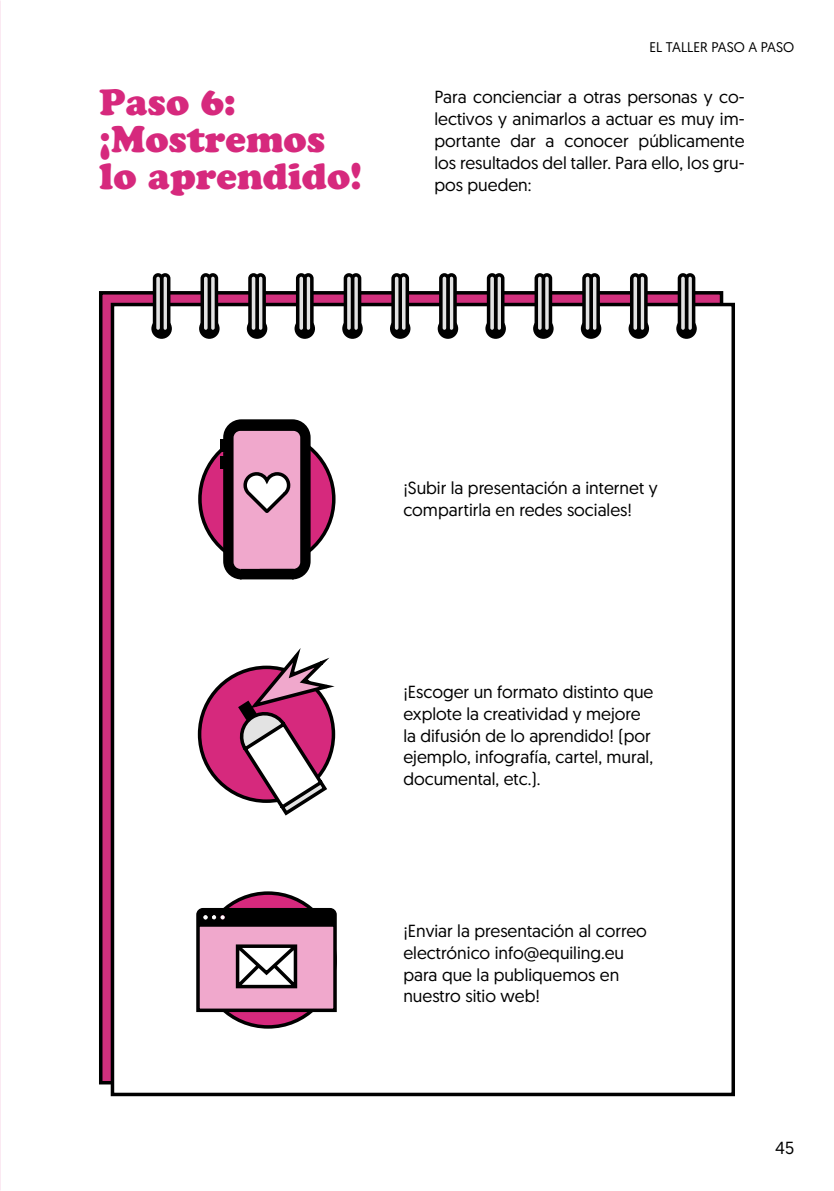
<style>
.page{position:relative;width:834px;height:1191px;background:#fff}
.page>*{position:absolute;margin:0;border:0;box-sizing:border-box;transform-origin:0 0}
.t1{font:36.75px/36.8px "Cooper Black Std";color:#d6297d}
.t2{font:17.5px/21.9px "Geomanist";color:#000}
.t3{font:14px "Geomanist";color:#000}
</style>
<div class="page">
<div style="left:99px;top:291px;width:624px;height:793px;background:linear-gradient(to bottom,#d1307d,#d1307d);border:4px solid #000"></div>
<div style="left:112px;top:304px;width:621px;height:790px;background:#fff"></div>
<div style="left:111px;top:303px;width:623px;height:793px;border:4px solid #000"></div>
<div style="left:151px;top:318px;width:21px;height:21px;background:#000;border-radius:50%"></div>
<div style="left:160px;top:273px;width:10px;height:60px;border:4px solid #000;border-radius:4px"></div>
<div style="left:153px;top:273px;width:10px;height:60px;border:4px solid #000;border-radius:4px"></div>
<div style="left:199px;top:318px;width:20px;height:21px;background:#000;border-radius:50%"></div>
<div style="left:209px;top:275px;width:7px;height:56px;background:#e3e3e3;border-radius:4px"></div>
<div style="left:207px;top:273px;width:11px;height:60px;border:4px solid #000;border-radius:4px"></div>
<div style="left:202px;top:275px;width:7px;height:56px;background:#e3e3e3;border-radius:4px"></div>
<div style="left:200px;top:273px;width:11px;height:60px;border:4px solid #000;border-radius:4px"></div>
<div style="left:247px;top:318px;width:20px;height:21px;background:#000;border-radius:50%"></div>
<div style="left:257px;top:275px;width:7px;height:56px;background:#e3e3e3;border-radius:4px"></div>
<div style="left:255px;top:273px;width:11px;height:60px;border:4px solid #000;border-radius:4px"></div>
<div style="left:250px;top:275px;width:7px;height:56px;background:#e3e3e3;border-radius:4px"></div>
<div style="left:248px;top:273px;width:11px;height:60px;border:4px solid #000;border-radius:4px"></div>
<div style="left:294px;top:318px;width:21px;height:21px;background:#000;border-radius:50%"></div>
<div style="left:303px;top:273px;width:10px;height:60px;border:4px solid #000;border-radius:4px"></div>
<div style="left:296px;top:273px;width:10px;height:60px;border:4px solid #000;border-radius:4px"></div>
<div style="left:342px;top:318px;width:20px;height:21px;background:#000;border-radius:50%"></div>
<div style="left:352px;top:275px;width:7px;height:56px;background:#e3e3e3;border-radius:4px"></div>
<div style="left:350px;top:273px;width:11px;height:60px;border:4px solid #000;border-radius:4px"></div>
<div style="left:345px;top:275px;width:7px;height:56px;background:#e3e3e3;border-radius:4px"></div>
<div style="left:343px;top:273px;width:11px;height:60px;border:4px solid #000;border-radius:4px"></div>
<div style="left:390px;top:318px;width:20px;height:21px;background:#000;border-radius:50%"></div>
<div style="left:400px;top:275px;width:7px;height:56px;background:#e3e3e3;border-radius:4px"></div>
<div style="left:398px;top:273px;width:11px;height:60px;border:4px solid #000;border-radius:4px"></div>
<div style="left:393px;top:275px;width:7px;height:56px;background:#e3e3e3;border-radius:4px"></div>
<div style="left:391px;top:273px;width:11px;height:60px;border:4px solid #000;border-radius:4px"></div>
<div style="left:437px;top:318px;width:21px;height:21px;background:#000;border-radius:50%"></div>
<div style="left:446px;top:273px;width:10px;height:60px;border:4px solid #000;border-radius:4px"></div>
<div style="left:439px;top:273px;width:10px;height:60px;border:4px solid #000;border-radius:4px"></div>
<div style="left:485px;top:318px;width:21px;height:21px;background:#000;border-radius:50%"></div>
<div style="left:494px;top:273px;width:10px;height:60px;border:4px solid #000;border-radius:4px"></div>
<div style="left:488px;top:275px;width:7px;height:56px;background:#e3e3e3;border-radius:4px"></div>
<div style="left:486px;top:273px;width:11px;height:60px;border:4px solid #000;border-radius:4px"></div>
<div style="left:533px;top:318px;width:20px;height:21px;background:#000;border-radius:50%"></div>
<div style="left:543px;top:275px;width:7px;height:56px;background:#e3e3e3;border-radius:4px"></div>
<div style="left:541px;top:273px;width:11px;height:60px;border:4px solid #000;border-radius:4px"></div>
<div style="left:536px;top:275px;width:7px;height:56px;background:#e3e3e3;border-radius:4px"></div>
<div style="left:534px;top:273px;width:11px;height:60px;border:4px solid #000;border-radius:4px"></div>
<div style="left:580px;top:318px;width:21px;height:21px;background:#000;border-radius:50%"></div>
<div style="left:589px;top:273px;width:10px;height:60px;border:4px solid #000;border-radius:4px"></div>
<div style="left:582px;top:273px;width:10px;height:60px;border:4px solid #000;border-radius:4px"></div>
<div style="left:628px;top:318px;width:21px;height:21px;background:#000;border-radius:50%"></div>
<div style="left:637px;top:273px;width:10px;height:60px;border:4px solid #000;border-radius:4px"></div>
<div style="left:630px;top:273px;width:10px;height:60px;border:4px solid #000;border-radius:4px"></div>
<div style="left:676px;top:318px;width:20px;height:21px;background:#000;border-radius:50%"></div>
<div style="left:686px;top:275px;width:7px;height:56px;background:#e3e3e3;border-radius:4px"></div>
<div style="left:684px;top:273px;width:11px;height:60px;border:4px solid #000;border-radius:4px"></div>
<div style="left:679px;top:275px;width:7px;height:56px;background:#e3e3e3;border-radius:4px"></div>
<div style="left:677px;top:273px;width:11px;height:60px;border:4px solid #000;border-radius:4px"></div>
<svg style="left:201px;top:893px;width:134px;height:134px"></svg>
<svg style="left:196px;top:906px;width:141px;height:107px;background:#a57b90"></svg>
<div style="left:199px;top:667px;width:134px;height:134px;background:#d6297d;border-radius:50%"></div>
<svg style="left:236px;top:648px;width:100px;height:168px"></svg>
<svg style="left:200px;top:432px;width:134px;height:134px;background:#b8236b"></svg>
<div style="left:220px;top:456px;width:5px;height:12px;background:#000"></div>
<div style="left:220px;top:439px;width:5px;height:13px;background:#000"></div>
<svg style="left:221px;top:419px;width:91px;height:161px;background:#9d7388"></svg>
<p class="t3" style="left:649px;top:38px;width:146px">EL TALLER PASO A PASO</p>
<h1 class="t1" style="left:99px;top:84px;width:264px">Paso 6: ¡Mostremos lo aprendido!</h1>
<p class="t2" style="left:434px;top:86px;width:312px;text-align:justify">Para concienciar a otras personas y co&shy;lectivos y animarlos a actuar es muy im&shy;portante dar a conocer públicamente los resultados del taller. Para ello, los gru&shy;pos pueden:</p>
<p class="t2" style="left:403px;top:476px;width:256px">¡Subir la presentación a internet y compartirla en redes sociales!</p>
<p class="t2" style="left:403px;top:680px;width:251px">¡Escoger un formato distinto que explote la creatividad y mejore la difusión de lo aprendido! (por ejemplo, infografía, cartel, mural, documental, etc.).</p>
<p class="t2" style="left:403px;top:919px;width:245px">¡Enviar la presentación al correo electrónico info@equiling.eu para que la publiquemos en nuestro sitio web!</p>
<p class="t2" style="left:775px;top:1136px;width:20px">45</p>
</div>
